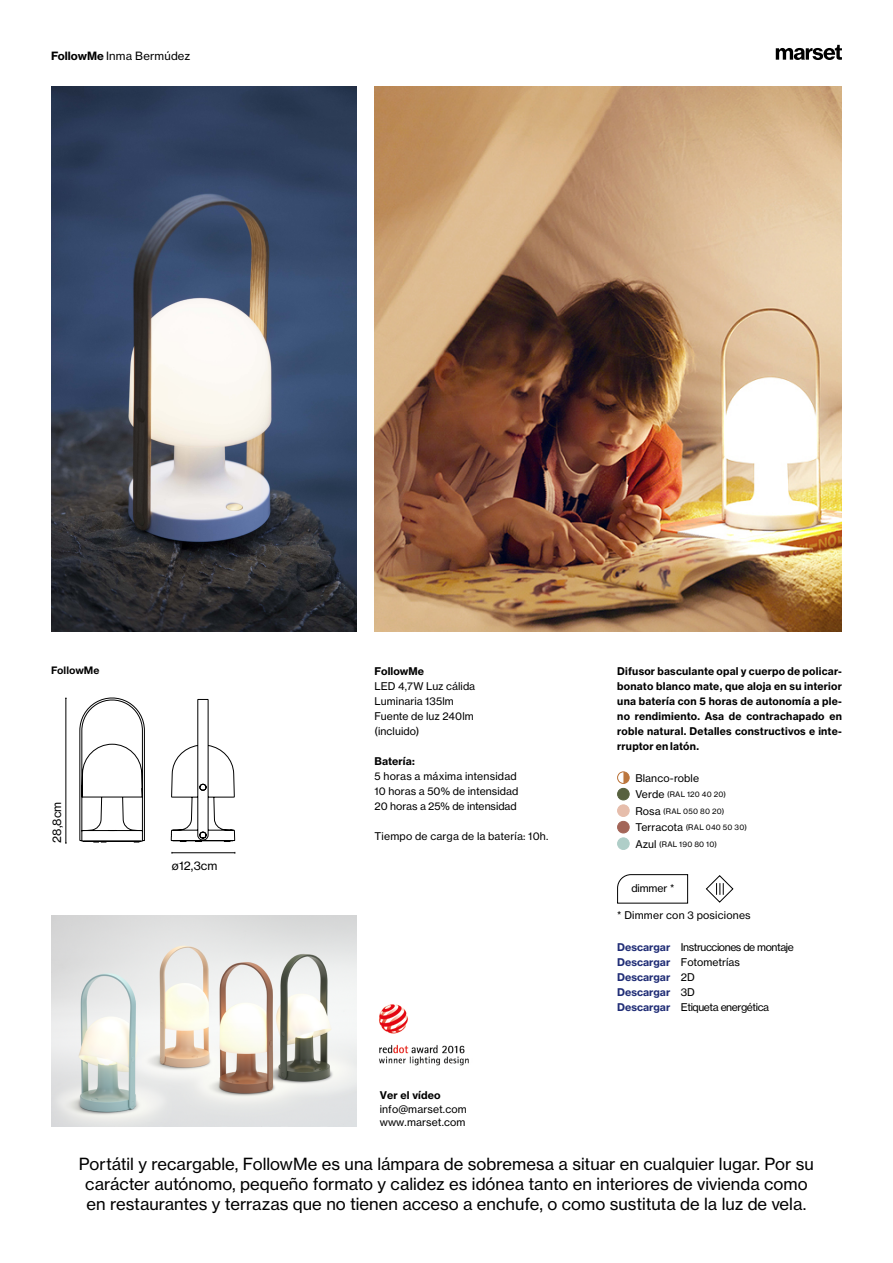
<style>
.page{position:relative;width:893px;height:1263px;background:#fff}
.page>*{position:absolute;margin:0;border:0;box-sizing:border-box;transform-origin:0 0}
.t1{font:16.5px/20.2px "N Haas Grotesk TX Pro 55 Rg";color:#000;text-align:center}
.t2{font:11.7px "N Haas Grotesk TX Pro 55 Rg";letter-spacing:.005em;color:#000}
.t3{font:11.25px "N Haas Grotesk TX Pro 55 Rg";letter-spacing:.02em;color:#000}
.t4{font:10.5px/15px "N Haas Grotesk TX Pro 75 Bd";letter-spacing:.01em;color:#000;text-align:justify}
.t5{font:10.5px/15px "N Haas Grotesk TX Pro 55 Rg";letter-spacing:.01em;color:#000}
.t6{font:10.5px/15px "N Haas Grotesk TX Pro 55 Rg";letter-spacing:-.04em;color:#000}
.t7{font:10.5px/15px "N Haas Grotesk TX Pro 75 Bd";color:#202d76}
.t8{font:700 10.5px "Helvetica Neue LT Std";letter-spacing:.005em;color:#000}
.t9{font:7.5px "N Haas Grotesk TX Pro 55 Rg";letter-spacing:.025em;color:#000}
.s1{font-family:"N Haas Grotesk TX Pro 75 Bd"}
.s2{font-size:10.5px}
.s3{font-family:"N Haas Grotesk TX Pro 75 Bd";color:#202d76}
.s4{font-family:"N Haas Grotesk TX Pro 55 Rg";color:#000}
</style>
<div class="page">
<div style="left:618px;top:772px;width:11px;height:11px;background:#bc763d;border-radius:50%"></div>
<svg style="left:619px;top:773px;width:5px;height:9px"></svg>
<div style="left:617px;top:771px;width:12px;height:13px;border:1px solid #bc763d;border-radius:50%"></div>
<div style="left:618px;top:788px;width:11px;height:12px;background:#57613f;border-radius:50%"></div>
<div style="left:617px;top:788px;width:12px;height:12px;border:1px solid #57613f;border-radius:50%"></div>
<div style="left:618px;top:805px;width:11px;height:11px;background:#e6bdab;border-radius:50%"></div>
<div style="left:617px;top:804px;width:12px;height:13px;border:1px solid #e6bdab;border-radius:50%"></div>
<div style="left:618px;top:821px;width:11px;height:12px;background:#a36558;border-radius:50%"></div>
<div style="left:617px;top:821px;width:12px;height:12px;border:1px solid #a36558;border-radius:50%"></div>
<div style="left:618px;top:838px;width:11px;height:11px;background:#afcec8;border-radius:50%"></div>
<div style="left:617px;top:837px;width:12px;height:13px;border:1px solid #afcec8;border-radius:50%"></div>
<img style="left:375px;top:86px;width:467px;height:545px">
<svg style="left:776px;top:45px;width:66px;height:15px"></svg>
<svg style="left:79px;top:697px;width:66px;height:145px"></svg>
<hr style="left:66px;top:698px;width:1px;height:145px;background:#000">
<svg style="left:171px;top:699px;width:64px;height:143px"></svg>
<hr style="left:172px;top:852px;width:63px;height:1px;background:#000">
<svg style="left:617px;top:874px;width:71px;height:30px"></svg>
<img style="left:379px;top:1004px;width:90px;height:62px">
<img style="left:51px;top:916px;width:306px;height:210px">
<img style="left:51px;top:86px;width:306px;height:545px">
<svg style="left:705px;top:875px;width:29px;height:28px"></svg>
<p class="t3" style="left:51px;top:49px;width:141px"><span class="s1">FollowMe</span> Inma Bermúdez</p>
<p class="t8" style="left:51px;top:664px;width:50px">FollowMe</p>
<p class="t2" style="left:50px;top:843px;width:43px;rotate:-90deg">28,8cm</p>
<p class="t2" style="left:172px;top:859px;width:47px">ø12,3cm</p>
<p class="t4" style="left:375px;top:664px;width:51px">FollowMe</p>
<p class="t5" style="left:375px;top:679px;width:102px">LED 4,7W Luz cálida<br>Luminaria 135lm<br>Fuente de luz 240lm (incluido)</p>
<p class="t4" style="left:375px;top:754px;width:42px">Batería:</p>
<p class="t5" style="left:375px;top:769px;width:145px">5 horas a máxima intensidad<br>10 horas a 50% de intensidad<br>20 horas a 25% de intensidad</p>
<p class="t5" style="left:375px;top:829px;width:175px">Tiempo de carga de la batería: 10h.</p>
<p class="t4" style="left:380px;top:1088px;width:62px">Ver el vídeo</p>
<p class="t5" style="left:380px;top:1102px;width:88px;line-height:13.5px">info@marset.com www.marset.com</p>
<p class="t4" style="left:617px;top:664px;width:226px">Difusor basculante opal y cuerpo de policar&shy;bonato blanco mate, que aloja en su interior una batería con 5 horas de autonomía a ple&shy;no rendimiento. Asa de contrachapado en roble natural. Detalles constructivos e inte&shy;rruptor en latón.</p>
<p class="t5" style="left:635px;top:770px;width:65px">Blanco-roble</p>
<p class="t9" style="left:635px;top:790px;width:92px"><span class="s2">Verde</span> (RAL 120 40 20)</p>
<p class="t9" style="left:635px;top:806px;width:90px"><span class="s2">Rosa</span> (RAL 050 80 20)</p>
<p class="t9" style="left:635px;top:823px;width:113px"><span class="s2">Terracota</span> (RAL 040 50 30)</p>
<p class="t9" style="left:635px;top:839px;width:83px"><span class="s2">Azul</span> (RAL 190 80 10)</p>
<p class="t5" style="left:631px;top:881px;width:44px">dimmer *</p>
<p class="t5" style="left:617px;top:908px;width:135px">* Dimmer con 3 posiciones</p>
<p class="t6" style="left:617px;top:939px;width:178px"><span class="s3">Descargar</span> Instrucciones de montaje<br><span class="s3">Descargar</span> Fotometrías</p>
<p class="t7" style="left:617px;top:969px;width:79px">Descargar <span class="s4">2D<br></span>Descargar <span class="s4">3D</span></p>
<p class="t6" style="left:617px;top:999px;width:153px"><span class="s3">Descargar</span> Etiqueta energética</p>
<p class="t1" style="left:79px;top:1153px;width:736px">Portátil y recargable, FollowMe es una lámpara de sobremesa a situar en cualquier lugar. Por su carácter autónomo, pequeño formato y calidez es idónea tanto en interiores de vivienda como en restaurantes y terrazas que no tienen acceso a enchufe, o como sustituta de la luz de vela.</p>
</div>
